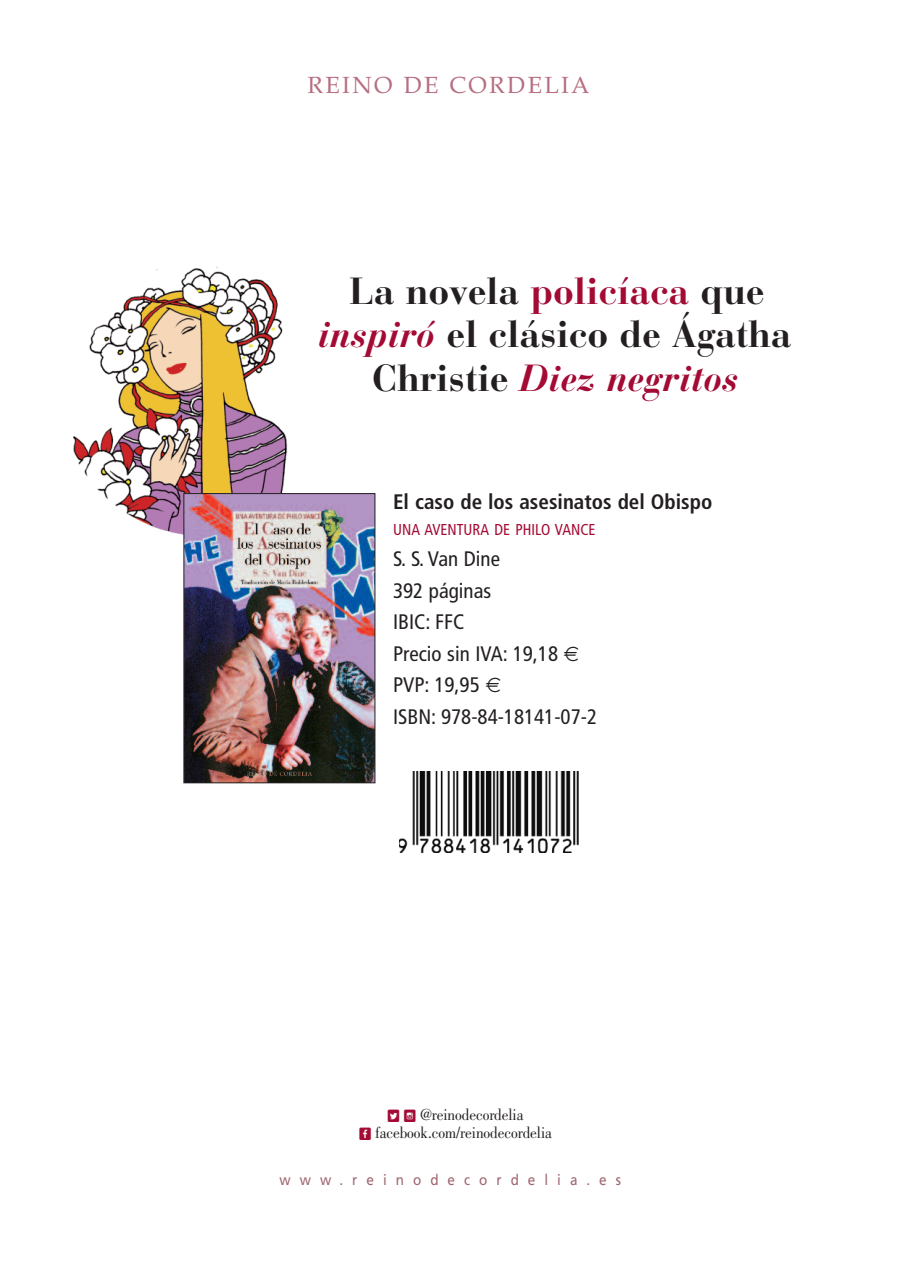
<style>
.page{position:relative;width:897px;height:1264px;background:#fff}
.page>*{position:absolute;margin:0;border:0;box-sizing:border-box;transform-origin:0 0}
.t1{font:700 37.5px/43.5px "Bauer Bodoni";letter-spacing:-.005em;color:#231f20;text-align:center}
.t2{font:23.4px "Book Antiqua";letter-spacing:.1em;color:#b66e80}
.t3{font:condensed 21px/31.5px "Frutiger";color:#231f20}
.t4{font:700 condensed 21px "Frutiger";color:#231f20}
.t5{font:16.5px/18px "Bodoni";letter-spacing:-.005em;color:#231f20;text-align:center;scale:.92 1}
.t6{font:condensed 15.75px "Frutiger";color:#a30a34;scale:.96 1}
.t7{font:15px "Frutiger";letter-spacing:.665em;color:#a06671;scale:.9 1}
.s1{color:#a30a34}
.s2{font-style:italic;color:#a30a34}
.s3{font-family:"Social Shapes";font-size:18px;color:#a30a34}
</style>
<div class="page">
<img style="left:74px;top:266px;width:214px;height:269px">
<img style="left:186px;top:495px;width:187px;height:286px">
<div style="left:184px;top:493px;width:191px;height:290px;border:1px solid #231f20"></div>
<img style="left:399px;top:771px;width:180px;height:82px">
<p class="t2" style="left:307px;top:72px;width:283px">REINO DE CORDELIA</p>
<h1 class="t1" style="left:318px;top:274px;width:475px">La novela <span class="s1">policíaca</span> que <span class="s2">inspiró</span> el clásico de Ágatha<br>Christie <span class="s2">Diez negritos</span></h1>
<p class="t4" style="left:393px;top:493px;width:321px">El caso de los asesinatos del Obispo</p>
<p class="t6" style="left:393px;top:523px;width:212px">UNA AVENTURA DE PHILO VANCE</p>
<p class="t3" style="left:393px;top:545px;width:205px">S. S. Van Dine<br>392 páginas<br>IBIC: FFC<br>Precio sin IVA: 19,18<br>PVP: 19,95<br>ISBN: 978-84-18141-07-2</p>
<p class="t5" style="left:359px;top:1107px;width:211px"><span class="s3">N P</span> @reinodecordelia<br><span class="s3">M</span> facebook.com/reinodecordelia</p>
<p class="t7" style="left:279px;top:1173px;width:381px">www.reinodecordelia.es</p>
</div>
